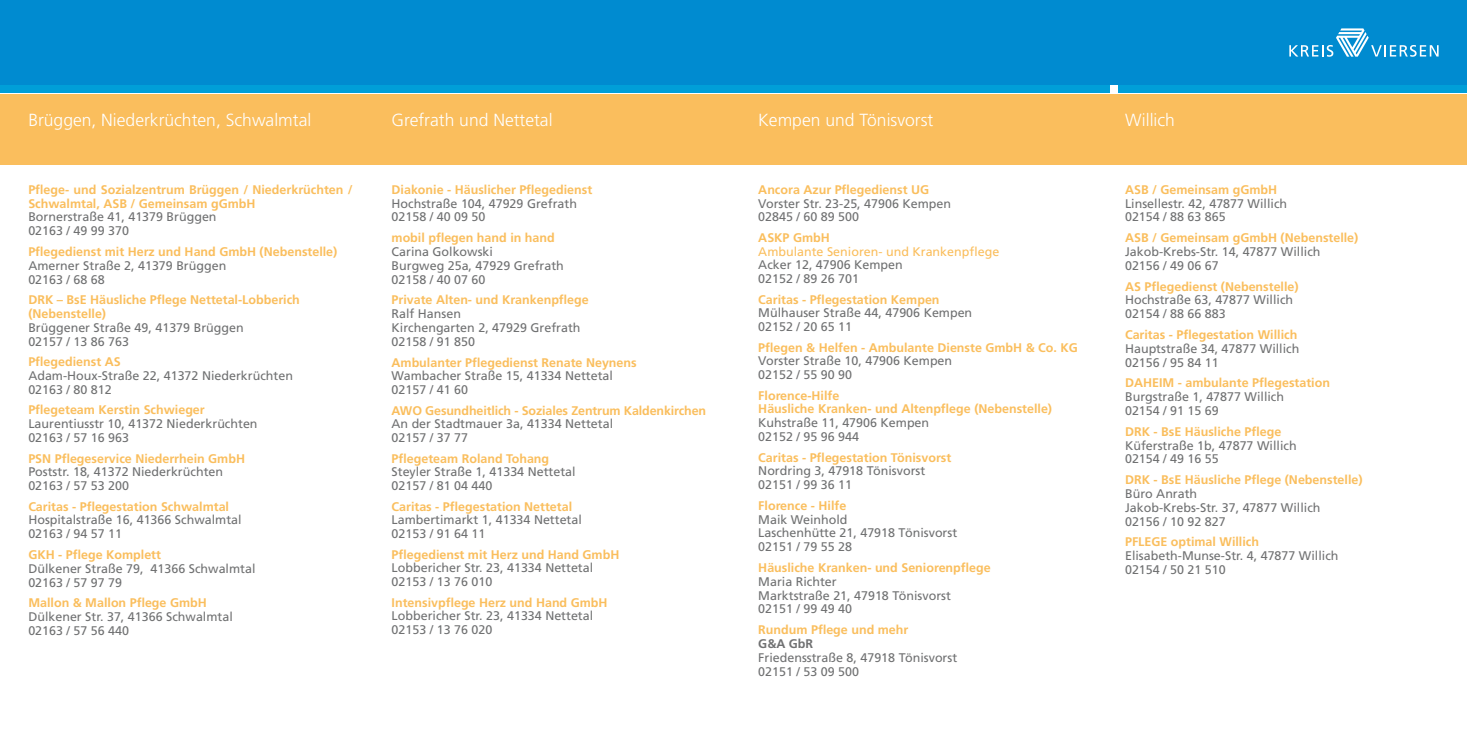
<style>
.page{position:relative;width:1467px;height:745px;background:#fff}
.page>*{position:absolute;margin:0;border:0;box-sizing:border-box;transform-origin:0 0}
.t1{font:300 17.5px "Frutiger LT Std";color:#fff}
.t2{font:12.5px/13.8px "Frutiger LT Std";color:#707172}
.t3{font:700 12.5px/13.8px "Frutiger LT Std";color:#fabe5d}
.t4{font:12.5px "Frutiger LT Std";color:#fabe5d}
.t5{font:700 12.5px "Frutiger LT Std";color:#707172}
</style>
<div class="page">
<div style="left:0;top:94px;width:1467px;height:71px;background:#fabe5d"></div>
<div style="left:0;top:0;width:1467px;height:92px;background:#008bd0"></div>
<div style="left:0;top:85px;width:1467px;height:7px;background:#009fd8"></div>
<div style="left:1111px;top:85px;width:7px;height:8px;background:#fff"></div>
<svg style="left:1289px;top:28px;width:150px;height:29px"></svg>
<h1 class="t1" style="left:28px;top:110px;width:284px">Brüggen, Niederkrüchten, Schwalmtal</h1>
<h1 class="t1" style="left:392px;top:110px;width:163px">Grefrath und Nettetal</h1>
<h1 class="t1" style="left:758px;top:110px;width:177px">Kempen und Tönisvorst</h1>
<h1 class="t1" style="left:1125px;top:110px;width:51px">Willich</h1>
<p class="t3" style="left:28px;top:182px;width:326px">Pflege- und Sozialzentrum Brüggen / Niederkrüchten /<br>Schwalmtal, ASB / Gemeinsam gGmbH</p>
<p class="t2" style="left:28px;top:210px;width:190px">Bornerstraße 41, 41379 Brüggen<br>02163 / 49 99 370</p>
<p class="t3" style="left:28px;top:245px;width:311px">Pflegedienst mit Herz und Hand GmbH (Nebenstelle)</p>
<p class="t2" style="left:28px;top:258px;width:199px">Amerner Straße 2, 41379 Brüggen<br>02163 / 68 68</p>
<p class="t3" style="left:28px;top:293px;width:273px">DRK – BsE Häusliche Pflege Nettetal-Lobberich (Nebenstelle)</p>
<p class="t2" style="left:28px;top:320px;width:217px">Brüggener Straße 49, 41379 Brüggen<br>02157 / 13 86 763</p>
<p class="t3" style="left:28px;top:355px;width:94px">Pflegedienst AS</p>
<p class="t2" style="left:28px;top:369px;width:266px">Adam-Houx-Straße 22, 41372 Niederkrüchten<br>02163 / 80 812</p>
<p class="t3" style="left:28px;top:403px;width:178px">Pflegeteam Kerstin Schwieger</p>
<p class="t2" style="left:28px;top:417px;width:231px">Laurentiusstr 10, 41372 Niederkrüchten<br>02163 / 57 16 963</p>
<p class="t3" style="left:28px;top:451px;width:218px">PSN Pflegeservice Niederrhein GmbH</p>
<p class="t2" style="left:28px;top:464px;width:196px">Poststr. 18, 41372 Niederkrüchten<br>02163 / 57 53 200</p>
<p class="t3" style="left:28px;top:499px;width:202px">Caritas - Pflegestation Schwalmtal</p>
<p class="t2" style="left:28px;top:513px;width:215px">Hospitalstraße 16, 41366 Schwalmtal<br>02163 / 94 57 11</p>
<p class="t3" style="left:28px;top:547px;width:134px">GKH - Pflege Komplett</p>
<p class="t2" style="left:28px;top:561px;width:229px">Dülkener Straße 79, 41366 Schwalmtal<br>02163 / 57 97 79</p>
<p class="t3" style="left:28px;top:596px;width:180px">Mallon &amp; Mallon Pflege GmbH</p>
<p class="t2" style="left:28px;top:609px;width:206px">Dülkener Str. 37, 41366 Schwalmtal<br>02163 / 57 56 440</p>
<p class="t3" style="left:392px;top:182px;width:202px">Diakonie - Häuslicher Pflegedienst</p>
<p class="t2" style="left:392px;top:196px;width:187px">Hochstraße 104, 47929 Grefrath<br>02158 / 40 09 50</p>
<p class="t3" style="left:392px;top:231px;width:165px">mobil pflegen hand in hand</p>
<p class="t2" style="left:392px;top:245px;width:174px">Carina Golkowski<br>Burgweg 25a, 47929 Grefrath<br>02158 / 40 07 60</p>
<p class="t3" style="left:392px;top:293px;width:199px">Private Alten- und Krankenpflege</p>
<p class="t2" style="left:392px;top:307px;width:190px">Ralf Hansen<br>Kirchengarten 2, 47929 Grefrath<br>02158 / 91 850</p>
<p class="t3" style="left:392px;top:355px;width:247px">Ambulanter Pflegedienst Renate Neynens</p>
<p class="t2" style="left:392px;top:369px;width:223px">Wambacher Straße 15, 41334 Nettetal<br>02157 / 41 60</p>
<p class="t3" style="left:392px;top:403px;width:316px">AWO Gesundheitlich - Soziales Zentrum Kaldenkirchen</p>
<p class="t2" style="left:392px;top:417px;width:223px">An der Stadtmauer 3a, 41334 Nettetal<br>02157 / 37 77</p>
<p class="t3" style="left:392px;top:451px;width:159px">Pflegeteam Roland Tohang</p>
<p class="t2" style="left:392px;top:465px;width:186px">Steyler Straße 1, 41334 Nettetal<br>02157 / 81 04 440</p>
<p class="t3" style="left:392px;top:499px;width:182px">Caritas - Pflegestation Nettetal</p>
<p class="t2" style="left:392px;top:513px;width:192px">Lambertimarkt 1, 41334 Nettetal<br>02153 / 91 64 11</p>
<p class="t3" style="left:392px;top:547px;width:229px">Pflegedienst mit Herz und Hand GmbH</p>
<p class="t2" style="left:392px;top:561px;width:203px">Lobbericher Str. 23, 41334 Nettetal<br>02153 / 13 76 010</p>
<p class="t3" style="left:392px;top:595px;width:217px">Intensivpflege Herz und Hand GmbH</p>
<p class="t2" style="left:392px;top:608px;width:203px">Lobbericher Str. 23, 41334 Nettetal<br>02153 / 13 76 020</p>
<p class="t3" style="left:758px;top:182px;width:172px">Ancora Azur Pflegedienst UG</p>
<p class="t2" style="left:758px;top:196px;width:194px">Vorster Str. 23-25, 47906 Kempen<br>02845 / 60 89 500</p>
<p class="t3" style="left:758px;top:230px;width:73px">ASKP GmbH</p>
<p class="t4" style="left:758px;top:244px;width:243px">Ambulante Senioren- und Krankenpflege</p>
<p class="t2" style="left:758px;top:258px;width:146px">Acker 12, 47906 Kempen<br>02152 / 89 26 701</p>
<p class="t3" style="left:758px;top:292px;width:183px">Caritas - Pflegestation Kempen</p>
<p class="t2" style="left:758px;top:306px;width:215px">Mülhauser Straße 44, 47906 Kempen<br>02152 / 20 65 11</p>
<p class="t3" style="left:758px;top:340px;width:321px">Pflegen &amp; Helfen - Ambulante Dienste GmbH &amp; Co. KG</p>
<p class="t2" style="left:758px;top:354px;width:195px">Vorster Straße 10, 47906 Kempen<br>02152 / 55 90 90</p>
<p class="t3" style="left:758px;top:388px;width:295px">Florence-Hilfe<br>Häusliche Kranken- und Altenpflege (Nebenstelle)</p>
<p class="t2" style="left:758px;top:415px;width:172px">Kuhstraße 11, 47906 Kempen<br>02152 / 95 96 944</p>
<p class="t3" style="left:758px;top:450px;width:195px">Caritas - Pflegestation Tönisvorst</p>
<p class="t2" style="left:758px;top:464px;width:168px">Nordring 3, 47918 Tönisvorst<br>02151 / 99 36 11</p>
<p class="t3" style="left:758px;top:498px;width:89px">Florence - Hilfe</p>
<p class="t2" style="left:758px;top:512px;width:200px">Maik Weinhold<br>Laschenhütte 21, 47918 Tönisvorst<br>02151 / 79 55 28</p>
<p class="t3" style="left:758px;top:560px;width:234px">Häusliche Kranken- und Seniorenpflege</p>
<p class="t2" style="left:758px;top:574px;width:194px">Maria Richter<br>Marktstraße 21, 47918 Tönisvorst<br>02151 / 99 49 40</p>
<p class="t3" style="left:758px;top:622px;width:152px">Rundum Pflege und mehr</p>
<p class="t5" style="left:758px;top:636px;width:56px">G&amp;A GbR</p>
<p class="t2" style="left:758px;top:650px;width:200px">Friedensstraße 8, 47918 Tönisvorst<br>02151 / 53 09 500</p>
<p class="t3" style="left:1125px;top:183px;width:154px">ASB / Gemeinsam gGmbH</p>
<p class="t2" style="left:1125px;top:196px;width:164px">Linsellestr. 42, 47877 Willich<br>02154 / 88 63 865</p>
<p class="t3" style="left:1125px;top:231px;width:235px">ASB / Gemeinsam gGmbH (Nebenstelle)</p>
<p class="t2" style="left:1125px;top:245px;width:197px">Jakob-Krebs-Str. 14, 47877 Willich<br>02156 / 49 06 67</p>
<p class="t3" style="left:1125px;top:279px;width:175px">AS Pflegedienst (Nebenstelle)</p>
<p class="t2" style="left:1125px;top:293px;width:170px">Hochstraße 63, 47877 Willich<br>02154 / 88 66 883</p>
<p class="t3" style="left:1125px;top:328px;width:174px">Caritas - Pflegestation Willich</p>
<p class="t2" style="left:1125px;top:341px;width:176px">Hauptstraße 34, 47877 Willich<br>02156 / 95 84 11</p>
<p class="t3" style="left:1125px;top:376px;width:18px">Daheim</p>
<p class="t3" style="left:1178px;top:376px;width:154px">- ambulante Pflegestation</p>
<p class="t2" style="left:1125px;top:390px;width:161px">Burgstraße 1, 47877 Willich<br>02154 / 91 15 69</p>
<p class="t3" style="left:1125px;top:424px;width:158px">DRK - BsE Häusliche Pflege</p>
<p class="t2" style="left:1125px;top:438px;width:173px">Küferstraße 1b, 47877 Willich<br>02154 / 49 16 55</p>
<p class="t3" style="left:1125px;top:473px;width:239px">DRK - BsE Häusliche Pflege (Nebenstelle)</p>
<p class="t2" style="left:1125px;top:486px;width:197px">Büro Anrath<br>Jakob-Krebs-Str. 37, 47877 Willich<br>02156 / 10 92 827</p>
<p class="t3" style="left:1125px;top:535px;width:136px">PFLEGE optimal Willich</p>
<p class="t2" style="left:1125px;top:548px;width:215px">Elisabeth-Munse-Str. 4, 47877 Willich<br>02154 / 50 21 510</p>
</div>
